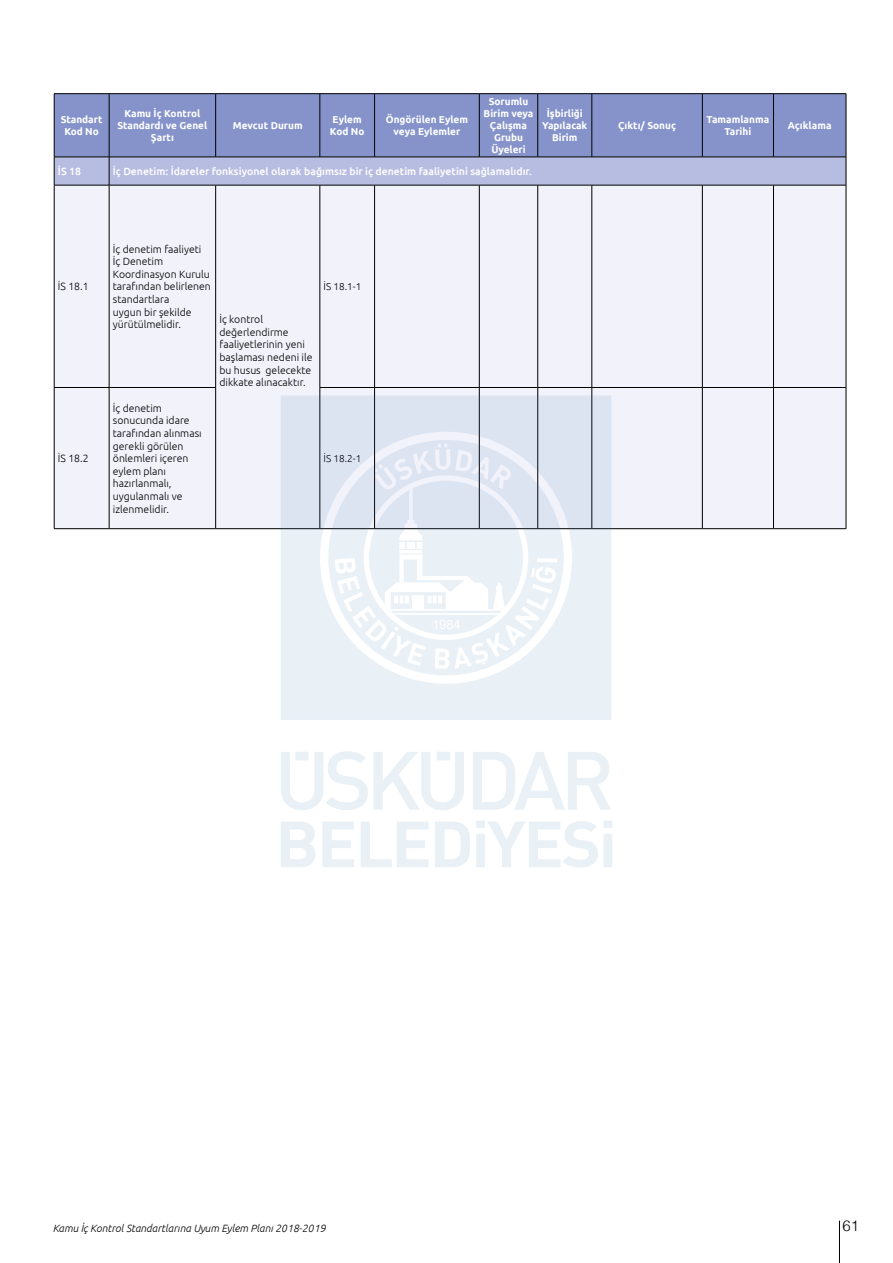
<style>
.page{position:relative;width:893px;height:1263px;background:#fff}
.page>*{position:absolute;margin:0;border:0;box-sizing:border-box;transform-origin:0 0}
.t1{font:300 15px "Helvetica";color:#000}
.t2{font:300 10.5px/12.6px "Ubuntu";color:#000}
.t3{font:500 10.5px "Ubuntu";color:#fff}
.t4{font:italic 300 10.5px "Ubuntu";color:#000}
.t5{font:700 10.05px/12px "Ubuntu";color:#fff;text-align:center}
.t6{font:300 10.05px "Ubuntu";color:#000}
</style>
<div class="page">
<hr style="left:839px;top:1221px;width:1px;height:42px;background:#000">
<div style="left:55px;top:94px;width:791px;height:63px;background:#8593ca"></div>
<div style="left:55px;top:186px;width:791px;height:342px;background:#f1f2fa"></div>
<hr style="left:54px;top:93px;width:55px;height:1px;background:#000">
<hr style="left:54px;top:94px;width:1px;height:63px;background:#000">
<hr style="left:109px;top:93px;width:107px;height:1px;background:#000">
<hr style="left:109px;top:94px;width:1px;height:63px;background:#000">
<hr style="left:216px;top:93px;width:104px;height:1px;background:#000">
<hr style="left:215px;top:94px;width:1px;height:63px;background:#000">
<hr style="left:320px;top:93px;width:55px;height:1px;background:#000">
<hr style="left:320px;top:94px;width:1px;height:63px;background:#000">
<hr style="left:375px;top:93px;width:104px;height:1px;background:#000">
<hr style="left:374px;top:94px;width:1px;height:63px;background:#000">
<hr style="left:479px;top:93px;width:59px;height:1px;background:#000">
<hr style="left:479px;top:94px;width:1px;height:63px;background:#000">
<hr style="left:538px;top:93px;width:54px;height:1px;background:#000">
<hr style="left:537px;top:94px;width:1px;height:63px;background:#000">
<hr style="left:592px;top:93px;width:110px;height:1px;background:#000">
<hr style="left:592px;top:94px;width:1px;height:63px;background:#000">
<hr style="left:702px;top:93px;width:71px;height:1px;background:#000">
<hr style="left:702px;top:94px;width:1px;height:63px;background:#000">
<hr style="left:773px;top:93px;width:73px;height:1px;background:#000">
<hr style="left:773px;top:94px;width:1px;height:63px;background:#000">
<hr style="left:846px;top:94px;width:1px;height:63px;background:#000">
<svg style="left:54px;top:157px;width:793px;height:28px;background:#b1b7da"></svg>
<hr style="left:54px;top:185px;width:55px;height:1px;background:#000">
<hr style="left:54px;top:185px;width:1px;height:202px;background:#000">
<hr style="left:109px;top:185px;width:107px;height:1px;background:#000">
<hr style="left:109px;top:185px;width:1px;height:202px;background:#000">
<hr style="left:216px;top:185px;width:104px;height:1px;background:#000">
<hr style="left:215px;top:185px;width:1px;height:202px;background:#000">
<hr style="left:320px;top:185px;width:55px;height:1px;background:#000">
<hr style="left:320px;top:185px;width:1px;height:202px;background:#000">
<hr style="left:375px;top:185px;width:104px;height:1px;background:#000">
<hr style="left:374px;top:185px;width:1px;height:202px;background:#000">
<hr style="left:479px;top:185px;width:59px;height:1px;background:#000">
<hr style="left:479px;top:185px;width:1px;height:202px;background:#000">
<hr style="left:538px;top:185px;width:54px;height:1px;background:#000">
<hr style="left:537px;top:185px;width:1px;height:202px;background:#000">
<hr style="left:592px;top:185px;width:110px;height:1px;background:#000">
<hr style="left:592px;top:185px;width:1px;height:202px;background:#000">
<hr style="left:702px;top:185px;width:71px;height:1px;background:#000">
<hr style="left:702px;top:185px;width:1px;height:202px;background:#000">
<hr style="left:773px;top:185px;width:73px;height:1px;background:#000">
<hr style="left:773px;top:185px;width:1px;height:202px;background:#000">
<hr style="left:846px;top:185px;width:1px;height:202px;background:#000">
<hr style="left:54px;top:387px;width:55px;height:1px;background:#000">
<hr style="left:54px;top:388px;width:1px;height:140px;background:#000">
<hr style="left:109px;top:387px;width:107px;height:1px;background:#000">
<hr style="left:109px;top:388px;width:1px;height:140px;background:#000">
<hr style="left:215px;top:388px;width:1px;height:140px;background:#000">
<hr style="left:320px;top:387px;width:55px;height:1px;background:#000">
<hr style="left:320px;top:388px;width:1px;height:140px;background:#000">
<hr style="left:375px;top:387px;width:104px;height:1px;background:#000">
<hr style="left:374px;top:388px;width:1px;height:140px;background:#000">
<hr style="left:479px;top:387px;width:59px;height:1px;background:#000">
<hr style="left:479px;top:388px;width:1px;height:140px;background:#000">
<hr style="left:538px;top:387px;width:54px;height:1px;background:#000">
<hr style="left:537px;top:388px;width:1px;height:140px;background:#000">
<hr style="left:592px;top:387px;width:110px;height:1px;background:#000">
<hr style="left:592px;top:388px;width:1px;height:140px;background:#000">
<hr style="left:702px;top:387px;width:71px;height:1px;background:#000">
<hr style="left:702px;top:388px;width:1px;height:140px;background:#000">
<hr style="left:773px;top:387px;width:73px;height:1px;background:#000">
<hr style="left:773px;top:388px;width:1px;height:140px;background:#000">
<hr style="left:846px;top:388px;width:1px;height:140px;background:#000">
<hr style="left:54px;top:528px;width:55px;height:1px;background:#000">
<hr style="left:109px;top:528px;width:107px;height:1px;background:#000">
<hr style="left:216px;top:528px;width:104px;height:1px;background:#000">
<hr style="left:592px;top:528px;width:110px;height:1px;background:#000">
<hr style="left:702px;top:528px;width:71px;height:1px;background:#000">
<hr style="left:773px;top:528px;width:73px;height:1px;background:#000">
<svg style="left:281px;top:395px;width:330px;height:325px;background:#e1e8f2"></svg>
<svg style="left:328px;top:440px;width:236px;height:235px;fill:#e9f0f6"></svg>
<svg style="left:281px;top:751px;width:331px;height:116px"></svg>
<p class="t5" style="left:61px;top:113px;width:43px">Standart<br>Kod No</p>
<p class="t5" style="left:117px;top:107px;width:91px">Kamu İç Kontrol<br>Standardı ve Genel<br>Şartı</p>
<p class="t5" style="left:233px;top:119px;width:71px">Mevcut Durum</p>
<p class="t5" style="left:330px;top:113px;width:36px;text-align:left">Eylem<br>Kod No</p>
<p class="t5" style="left:386px;top:113px;width:84px">Öngörülen Eylem veya Eylemler</p>
<p class="t5" style="left:484px;top:95px;width:51px">Sorumlu<br>Birim veya<br>Çalışma<br>Grubu<br>Üyeleri</p>
<p class="t5" style="left:542px;top:107px;width:47px">İşbirliği<br>Yapılacak<br>Birim</p>
<p class="t3" style="left:58px;top:165px;width:25px">İS 18</p>
<p class="t3" style="left:113px;top:165px;width:421px">İç Denetim: İdareler fonksiyonel olarak bağımsız bir iç denetim faaliyetini sağlamalıdır.</p>
<p class="t2" style="left:58px;top:280px;width:32px">İS 18.1</p>
<p class="t2" style="left:58px;top:452px;width:32px">İS 18.2</p>
<p class="t2" style="left:113px;top:242px;width:100px">İç denetim faaliyeti<br>İç Denetim<br>Koordinasyon Kurulu tarafından belirlenen standartlara<br>uygun bir şekilde yürütülmelidir.</p>
<p class="t2" style="left:113px;top:401px;width:90px">İç denetim sonucunda idare tarafından alınması gerekli görülen önlemleri içeren eylem planı hazırlanmalı, uygulanmalı ve izlenmelidir.</p>
<p class="t2" style="left:219px;top:313px;width:95px">İç kontrol değerlendirme faaliyetlerinin yeni başlaması nedeni ile bu husus gelecekte dikkate alınacaktır.</p>
<p class="t6" style="left:324px;top:281px;width:39px">İS 18.1-1</p>
<p class="t6" style="left:324px;top:452px;width:39px">İS 18.2-1</p>
<p class="t5" style="left:618px;top:119px;width:59px">Çıktı/ Sonuç</p>
<p class="t5" style="left:707px;top:113px;width:64px">Tamamlanma<br>Tarihi</p>
<p class="t5" style="left:788px;top:119px;width:45px">Açıklama</p>
<p class="t4" style="left:53px;top:1222px;width:274px">Kamu İç Kontrol Standartlarına Uyum Eylem Planı 2018-2019</p>
<h1 class="t1" style="left:843px;top:1213px;width:18px">61</h1>
</div>
